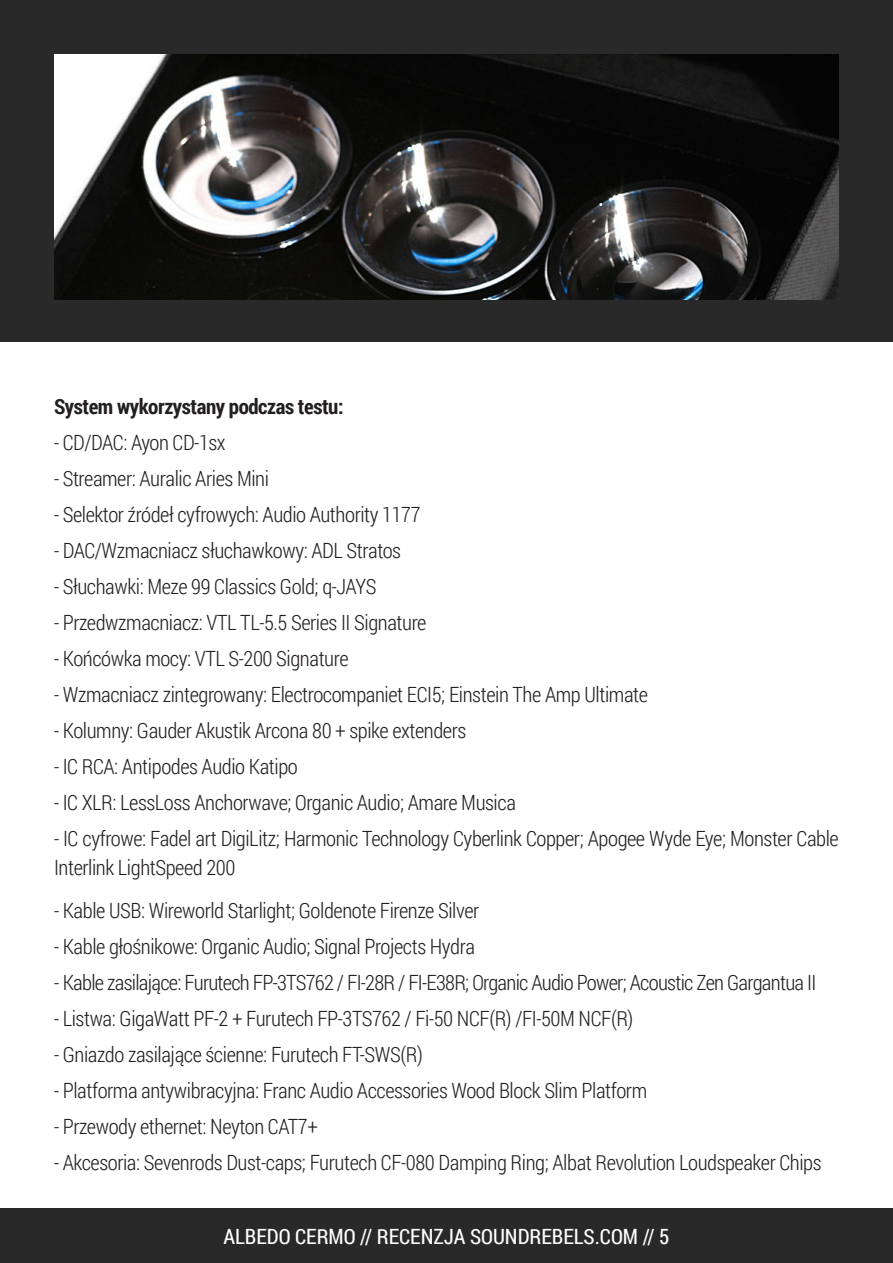
<style>
.page{position:relative;width:893px;height:1263px;background:#fff}
.page>*{position:absolute;margin:0;border:0;box-sizing:border-box;transform-origin:0 0}
._002_Akapit_zwykły_b{font:300 21px/28.5px "Roboto Condensed";letter-spacing:-.02em;color:#231f20}
.t1{font:21px "Roboto Condensed";color:#fff}
._002_Akapit_zwykły_b-2{font:700 21px "Roboto Condensed";letter-spacing:-.02em;color:#231f20}
</style>
<div class="page">
<div style="left:0;top:0;width:893px;height:342px;background:#292929"></div>
<div style="left:0;top:1209px;width:893px;height:54px;background:#292929"></div>
<img style="left:54px;top:54px;width:785px;height:246px">
<p class="_002_Akapit_zwykły_b-2" style="left:54px;top:392px;width:291px">System wykorzystany podczas testu:</p>
<p class="_002_Akapit_zwykły_b" style="left:54px;top:428px;width:173px">- CD/DAC: Ayon CD-1sx</p>
<p class="_002_Akapit_zwykły_b" style="left:54px;top:464px;width:217px">- Streamer: Auralic Aries Mini</p>
<p class="_002_Akapit_zwykły_b" style="left:54px;top:500px;width:368px">- Selektor źródeł cyfrowych: Audio Authority 1177</p>
<p class="_002_Akapit_zwykły_b" style="left:54px;top:536px;width:349px">- DAC/Wzmacniacz słuchawkowy: ADL Stratos</p>
<p class="_002_Akapit_zwykły_b" style="left:54px;top:572px;width:324px">- Słuchawki: Meze 99 Classics Gold; q-JAYS</p>
<p class="_002_Akapit_zwykły_b" style="left:54px;top:608px;width:374px">- Przedwzmacniacz: VTL TL-5.5 Series II Signature</p>
<p class="_002_Akapit_zwykły_b" style="left:54px;top:644px;width:296px">- Końcówka mocy: VTL S-200 Signature</p>
<p class="_002_Akapit_zwykły_b" style="left:54px;top:680px;width:596px">- Wzmacniacz zintegrowany: Electrocompaniet ECI5; Einstein The Amp Ultimate</p>
<p class="_002_Akapit_zwykły_b" style="left:54px;top:716px;width:414px">- Kolumny: Gauder Akustik Arcona 80 + spike extenders</p>
<p class="_002_Akapit_zwykły_b" style="left:54px;top:752px;width:245px">- IC RCA: Antipodes Audio Katipo</p>
<p class="_002_Akapit_zwykły_b" style="left:54px;top:788px;width:463px">- IC XLR: LessLoss Anchorwave; Organic Audio; Amare Musica</p>
<p class="_002_Akapit_zwykły_b" style="left:54px;top:824px;width:786px">- IC cyfrowe: Fadel art DigiLitz; Harmonic Technology Cyberlink Copper; Apogee Wyde Eye; Monster Cable<br>Interlink LightSpeed 200</p>
<p class="_002_Akapit_zwykły_b" style="left:54px;top:896px;width:427px">- Kable USB: Wireworld Starlight; Goldenote Firenze Silver</p>
<p class="_002_Akapit_zwykły_b" style="left:54px;top:932px;width:423px">- Kable głośnikowe: Organic Audio; Signal Projects Hydra</p>
<p class="_002_Akapit_zwykły_b" style="left:54px;top:968px;width:764px">- Kable zasilające: Furutech FP-3TS762 / FI-28R / FI-E38R; Organic Audio Power; Acoustic Zen Gargantua II</p>
<p class="_002_Akapit_zwykły_b" style="left:54px;top:1004px;width:581px">- Listwa: GigaWatt PF-2 + Furutech FP-3TS762 / Fi-50 NCF(R) /FI-50M NCF(R)</p>
<p class="_002_Akapit_zwykły_b" style="left:54px;top:1040px;width:370px">- Gniazdo zasilające ścienne: Furutech FT-SWS(R)</p>
<p class="_002_Akapit_zwykły_b" style="left:54px;top:1076px;width:595px">- Platforma antywibracyjna: Franc Audio Accessories Wood Block Slim Platform</p>
<p class="_002_Akapit_zwykły_b" style="left:54px;top:1112px;width:265px">- Przewody ethernet: Neyton CAT7+</p>
<p class="_002_Akapit_zwykły_b" style="left:54px;top:1148px;width:769px">- Akcesoria: Sevenrods Dust-caps; Furutech CF-080 Damping Ring; Albat Revolution Loudspeaker Chips</p>
<p class="t1" style="left:224px;top:1221px;width:447px">ALBEDO CERMO // RECENZJA SOUNDREBELS.COM // 5</p>
</div>
